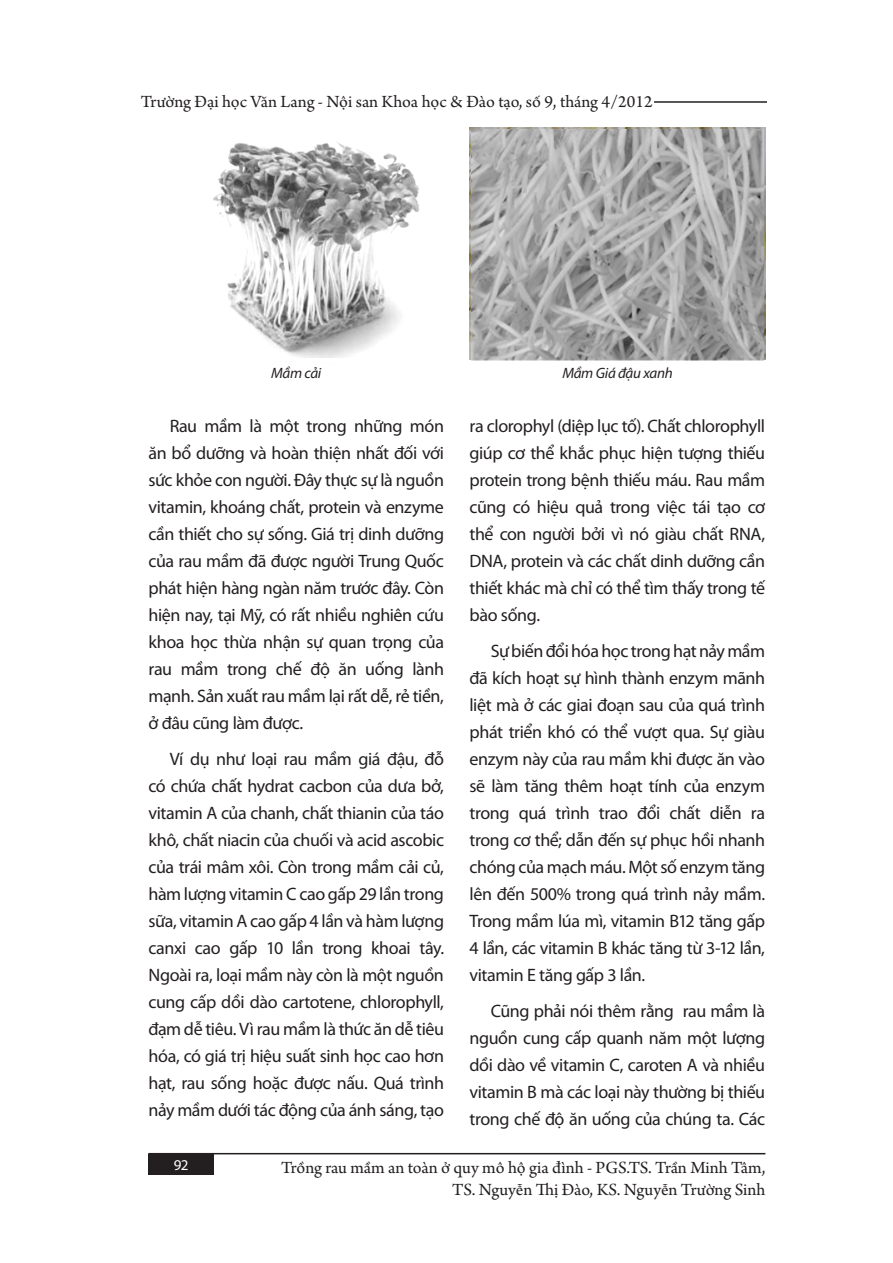
<style>
.page{position:relative;width:893px;height:1263px;background:#fff}
.page>*{position:absolute;margin:0;border:0;box-sizing:border-box;transform-origin:0 0}
.BodyContent{font:18px/27px "Myriad Pro";letter-spacing:-.025em;color:#231f20;text-align:justify}
.t1{font:18px/21.6px "Arno Pro";letter-spacing:-.005em;color:#231f20;text-align:right}
.t2{font:italic 15px "Myriad Pro";letter-spacing:-.02em;color:#231f20}
.BodyContent-2{font:15px "Myriad Pro";color:#fff}
</style>
<div class="page">
<hr style="left:148px;top:1153px;width:617px;height:1px;background:#231f20">
<hr style="left:654px;top:101px;width:113px;height:2px;background:#231f20">
<div style="left:148px;top:1154px;width:66px;height:20px;background:#231f20"></div>
<img style="left:472px;top:130px;width:292px;height:231px">
<img style="left:213px;top:142px;width:207px;height:216px">
<p class="t1" style="left:141px;top:91px;width:513px">Trường Đại học Văn Lang - Nội san Khoa học &amp; Đào tạo, số 9, tháng 4/2012</p>
<p class="t2" style="left:271px;top:364px;width:52px">Mầm cải</p>
<p class="t2" style="left:562px;top:364px;width:112px">Mầm Giá đậu xanh</p>
<p class="BodyContent" style="left:148px;top:412px;width:297px;text-indent:21px">Rau mầm là một trong những món ăn bổ dưỡng và hoàn thiện nhất đối với sức khỏe con người. Đây thực sự là nguồn vitamin, khoáng chất, protein và enzyme cần thiết cho sự sống. Giá trị dinh dưỡng của rau mầm đã được người Trung Quốc phát hiện hàng ngàn năm trước đây. Còn hiện nay, tại Mỹ, có rất nhiều nghiên cứu khoa học thừa nhận sự quan trọng của rau mầm trong chế độ ăn uống lành mạnh. Sản xuất rau mầm lại rất dễ, rẻ tiền, ở đâu cũng làm được.</p>
<p class="BodyContent" style="left:148px;top:745px;width:297px;text-indent:21px">Ví dụ như loại rau mầm giá đậu, đỗ có chứa chất hydrat cacbon của dưa bở, vitamin A của chanh, chất thianin của táo khô, chất niacin của chuối và acid ascobic của trái mâm xôi. Còn trong mầm cải củ, hàm lượng vitamin C cao gấp 29 lần trong sữa, vitamin A cao gấp 4 lần và hàm lượng canxi cao gấp 10 lần trong khoai tây.<br>Ngoài ra, loại mầm này còn là một nguồn cung cấp dồi dào cartotene, chlorophyll, đạm dễ tiêu. Vì rau mầm là thức ăn dễ tiêu hóa, có giá trị hiệu suất sinh học cao hơn hạt, rau sống hoặc được nấu. Quá trình nảy mầm dưới tác động của ánh sáng, tạo</p>
<p class="BodyContent" style="left:470px;top:412px;width:297px">ra clorophyl (diệp lục tố). Chất chlorophyll giúp cơ thể khắc phục hiện tượng thiếu protein trong bệnh thiếu máu. Rau mầm cũng có hiệu quả trong việc tái tạo cơ thể con người bởi vì nó giàu chất RNA, DNA, protein và các chất dinh dưỡng cần thiết khác mà chỉ có thể tìm thấy trong tế bào sống.</p>
<p class="BodyContent" style="left:470px;top:637px;width:297px;text-indent:21px">Sự biến đổi hóa học trong hạt nảy mầm đã kích hoạt sự hình thành enzym mãnh liệt mà ở các giai đoạn sau của quá trình phát triển khó có thể vượt qua. Sự giàu enzym này của rau mầm khi được ăn vào sẽ làm tăng thêm hoạt tính của enzym trong quá trình trao đổi chất diễn ra trong cơ thể; dẫn đến sự phục hồi nhanh chóng của mạch máu. Một số enzym tăng lên đến 500% trong quá trình nảy mầm.<br>Trong mầm lúa mì, vitamin B12 tăng gấp 4 lần, các vitamin B khác tăng từ 3-12 lần, vitamin E tăng gấp 3 lần.</p>
<p class="BodyContent" style="left:470px;top:997px;width:297px;text-indent:21px">Cũng phải nói thêm rằng rau mầm là nguồn cung cấp quanh năm một lượng dồi dào về vitamin C, caroten A và nhiều vitamin B mà các loại này thường bị thiếu trong chế độ ăn uống của chúng ta. Các</p>
<p class="BodyContent-2" style="left:174px;top:1156px;width:16px">92</p>
<p class="t1" style="left:281px;top:1158px;width:486px">Trồng rau mầm an toàn ở quy mô hộ gia đình - PGS.TS. Trần Minh Tâm,<br>TS. Nguyễn Thị Đào, KS. Nguyễn Trường Sinh</p>
</div>
